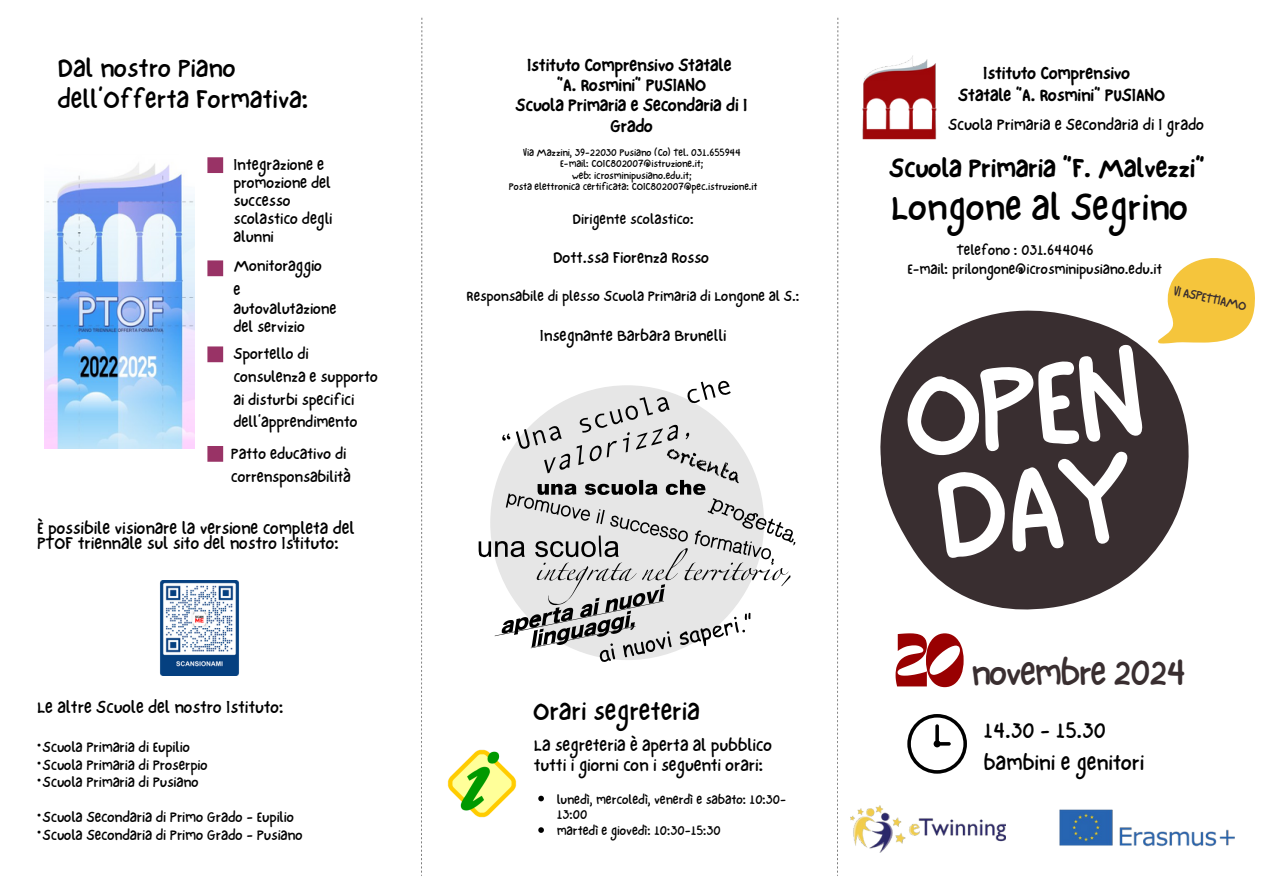
<style>
.page{position:relative;width:1263px;height:894px;background:#fff}
.page>*{position:absolute;margin:0;border:0;box-sizing:border-box;transform-origin:0 0}
.t1{font:129.45px/103.1px "NF One Little Font Regular";color:#fff}
.t2{font:semi-condensed 58.95px "Barbra";color:#990001}
.t3{font:39px "NF One Little Font Regular";color:#000}
.t4{font:37.35px "NF One Little Font Regular";letter-spacing:-.04em;color:#392e30}
.t5{font:27px/30.3px "NF One Little Font Regular";color:#000}
.t6{font:27px "NF One Little Font Bold";color:#000}
.t7{font:22.5px/31.5px "NF One Little Font Regular";color:#000}
.t8{font:18px/14.7px "NF One Little Font Regular";color:#000}
.t9{font:18px/20.2px "NF One Little Font Bold";color:#000;text-align:center}
.t10{font:16.5px "NF One Little Font Regular";color:#000}
.t11{font:16.2px/18px "NF One Little Font Regular";color:#000}
.t12{font:15px "NF One Little Font Regular";color:#000}
.t13{font:13.5px/15.8px "NF One Little Font Regular";color:#000}
.t14{font:13.5px "NF One Little Font Regular";color:#392e30}
.t15{font:10.5px "NF One Little Font Regular";color:#000}
.t16{font:6.75px "Arimo";color:#000}
</style>
<div class="page">
<img style="left:862px;top:55px;width:75px;height:85px">
<img style="left:421px;top:17px;width:1px;height:859px">
<img style="left:838px;top:17px;width:1px;height:625px">
<svg style="left:207px;top:157px;width:16px;height:16px"></svg>
<svg style="left:207px;top:260px;width:16px;height:16px"></svg>
<svg style="left:207px;top:346px;width:16px;height:16px"></svg>
<svg style="left:207px;top:446px;width:16px;height:15px"></svg>
<svg style="left:479px;top:380px;width:316px;height:282px"></svg>
<img style="left:45px;top:163px;width:149px;height:285px">
<img style="left:447px;top:749px;width:70px;height:69px">
<svg style="left:880px;top:310px;width:309px;height:300px;fill:#392e30"></svg>
<svg style="left:1157px;top:258px;width:98px;height:85px"></svg>
<svg style="left:907px;top:714px;width:60px;height:59px"></svg>
<img style="left:160px;top:580px;width:79px;height:95px">
<svg style="left:538px;top:795px;width:6px;height:6px"></svg>
<svg style="left:538px;top:827px;width:6px;height:5px"></svg>
<img style="left:850px;top:805px;width:155px;height:46px">
<img style="left:1059px;top:809px;width:176px;height:38px">
<p class="t5" style="left:58px;top:53px;width:253px">Dal nostro Piano dell’Offerta Formativa:</p>
<p class="t11" style="left:233px;top:155px;width:100px">Integrazione e promozione del successo scolastico degli alunni</p>
<p class="t11" style="left:233px;top:256px;width:90px">Monitoraggio</p>
<p class="t11" style="left:233px;top:280px;width:8px">e</p>
<p class="t11" style="left:233px;top:299px;width:104px">autovalutazione</p>
<p class="t11" style="left:233px;top:317px;width:73px">del servizio</p>
<p class="t11" style="left:233px;top:342px;width:146px;line-height:22.5px">Sportello di consulenza e supporto ai disturbi specifici dell’apprendimento</p>
<h1 class="t11" style="left:231px;top:442px;width:121px;line-height:22.5px">Patto educativo di corrensponsabilità</h1>
<p class="t8" style="left:37px;top:520px;width:319px">È possibile visionare la versione completa del<br>PTOF triennale sul sito del nostro Istituto:</p>
<p class="t8" style="left:37px;top:699px;width:248px">Le altre Scuole del nostro Istituto:</p>
<p class="t16" style="left:37px;top:740px;width:6px">●</p>
<p class="t12" style="left:42px;top:737px;width:149px">Scuola Primaria di Eupilio</p>
<p class="t16" style="left:37px;top:758px;width:6px">●</p>
<p class="t12" style="left:42px;top:755px;width:167px">Scuola Primaria di Proserpio</p>
<p class="t16" style="left:37px;top:775px;width:6px">●</p>
<p class="t12" style="left:42px;top:772px;width:157px">Scuola Primaria di Pusiano</p>
<h6 class="t16" style="left:37px;top:810px;width:6px">●</h6>
<h6 class="t12" style="left:42px;top:807px;width:253px">Scuola Secondaria di Primo Grado - Eupilio</h6>
<p class="t16" style="left:37px;top:828px;width:6px">●</p>
<p class="t12" style="left:42px;top:825px;width:262px">Scuola Secondaria di Primo Grado - Pusiano</p>
<p class="t9" style="left:516px;top:55px;width:233px">Istituto Comprensivo Statale<br>“A. Rosmini” PUSIANO<br>Scuola Primaria e Secondaria di I<br>Grado</p>
<p class="t15" style="left:523px;top:146px;width:219px">Via Mazzini, 39-22030 Pusiano (Co) Tel. 031.655944</p>
<p class="t15" style="left:560px;top:157px;width:145px">E-mail: COIC802007@istruzione.it;</p>
<h3 class="t15" style="left:572px;top:169px;width:122px">web: icrosminipusiano.edu.it;</h3>
<h2 class="t15" style="left:509px;top:180px;width:250px">Posta elettronica certificata: COIC802007@pec.istruzione.it</h2>
<p class="t12" style="left:572px;top:210px;width:123px">Dirigente scolastico:</p>
<p class="t10" style="left:553px;top:248px;width:157px">Dott.ssa Fiorenza Rosso</p>
<p class="t12" style="left:467px;top:287px;width:334px">Responsabile di plesso Scuola Primaria di Longone al S.:</p>
<p class="t10" style="left:540px;top:325px;width:188px">Insegnante Barbara Brunelli</p>
<p class="t5" style="left:533px;top:695px;width:168px">Orari segreteria</p>
<p class="t8" style="left:534px;top:734px;width:240px;line-height:20.2px">La segreteria è aperta al pubblico tutti i giorni con i seguenti orari:</p>
<p class="t13" style="left:557px;top:790px;width:231px">lunedì, mercoledì, venerdì e sabato: 10:30-<br>13:00</p>
<p class="t13" style="left:557px;top:822px;width:165px">martedì e giovedì: 10:30-15:30</p>
<p class="t9" style="left:983px;top:63px;width:148px">Istituto Comprensivo</p>
<p class="t9" style="left:958px;top:85px;width:208px">Statale “A. Rosmini” PUSIANO</p>
<p class="t10" style="left:948px;top:114px;width:257px">Scuola Primaria e Secondaria di I grado</p>
<p class="t6" style="left:889px;top:152px;width:317px">Scuola Primaria “F. Malvezzi”</p>
<h6 class="t3" style="left:891px;top:183px;width:299px">Longone al Segrino</h6>
<p class="t12" style="left:957px;top:241px;width:139px">Telefono : 031.644046</p>
<p class="t12" style="left:907px;top:260px;width:256px">E-mail: prilongone@icrosminipusiano.edu.it</p>
<p class="t14" style="left:1175px;top:282px;width:76px;rotate:12deg">VI ASPETTIAMO</p>
<p class="t1" style="left:899px;top:362px;width:244px;rotate:-5deg">OPEN<br>DAY</p>
<p class="t2" style="left:895px;top:620px;width:70px">20</p>
<p class="t4" style="left:971px;top:649px;width:217px">novembre 2024</p>
<p class="t7" style="left:983px;top:714px;width:162px">14.30 - 15.30 bambini e genitori</p>
</div>
